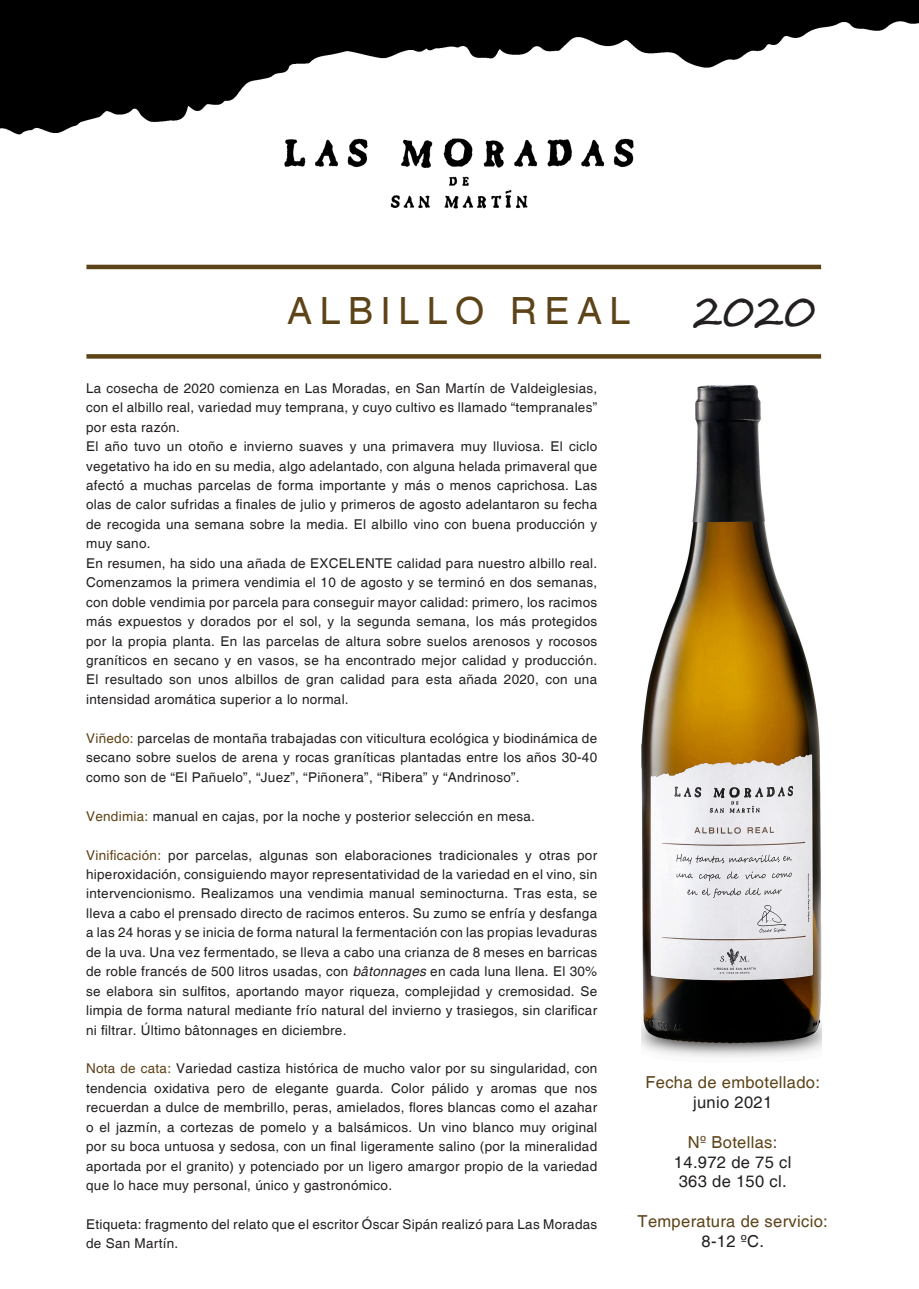
<style>
.page{position:relative;width:919px;height:1289px;background:#fff}
.page>*{position:absolute;margin:0;border:0;box-sizing:border-box;transform-origin:0 0}
.t1{font:42px "Segoe Script";color:#231f20}
.t2{font:37.5px "Helvetica";letter-spacing:.2em;color:#5d4318}
.t3{font:16.5px/19.8px "Helvetica";letter-spacing:.02em;color:#5d4318;text-align:center}
.t4{font:16.5px/19.8px "Helvetica";letter-spacing:.02em;color:#231f20;text-align:center}
.t5{font:13.5px/19.5px "Helvetica";letter-spacing:.02em;color:#231f20;text-align:justify}
.s1{color:#5d4318}
.s2{font-style:italic}
.s3{color:#231f20}
</style>
<div class="page">
<hr style="left:86px;top:265px;width:735px;height:4px;background:#5d4318">
<svg style="left:86px;top:354px;width:735px;height:4px;background:#634a20"></svg>
<img style="left:0;top:0;width:918px;height:135px">
<img style="left:284px;top:138px;width:350px;height:71px">
<img style="left:641px;top:384px;width:180px;height:673px">
<p class="t2" style="left:287px;top:289px;width:345px">ALBILLO REAL</p>
<p class="t1" style="left:692px;top:277px;width:124px">2020</p>
<p class="t5" style="left:86px;top:379px;width:512px">La cosecha de 2020 comienza en Las Moradas, en San Martín de Valdeiglesias, con el albillo real, variedad muy temprana, y cuyo cultivo es llamado “tempranales” por esta razón.</p>
<p class="t5" style="left:86px;top:437px;width:512px">El año tuvo un otoño e invierno suaves y una primavera muy lluviosa. El ciclo vegetativo ha ido en su media, algo adelantado, con alguna helada primaveral que afectó a muchas parcelas de forma importante y más o menos caprichosa. Las olas de calor sufridas a finales de julio y primeros de agosto adelantaron su fecha de recogida una semana sobre la media. El albillo vino con buena producción y muy sano.</p>
<p class="t5" style="left:86px;top:553px;width:512px">En resumen, ha sido una añada de EXCELENTE calidad para nuestro albillo real.<br>Comenzamos la primera vendimia el 10 de agosto y se terminó en dos semanas, con doble vendimia por parcela para conseguir mayor calidad: primero, los racimos más expuestos y dorados por el sol, y la segunda semana, los más protegidos por la propia planta. En las parcelas de altura sobre suelos arenosos y rocosos graníticos en secano y en vasos, se ha encontrado mejor calidad y producción.<br>El resultado son unos albillos de gran calidad para esta añada 2020, con una intensidad aromática superior a lo normal.</p>
<p class="t5" style="left:86px;top:728px;width:512px"><span class="s1">Viñedo:</span> parcelas de montaña trabajadas con viticultura ecológica y biodinámica de secano sobre suelos de arena y rocas graníticas plantadas entre los años 30-40 como son de “El Pañuelo”, “Juez”, “Piñonera”, “Ribera” y “Andrinoso”.</p>
<p class="t5" style="left:86px;top:806px;width:450px"><span class="s1">Vendimia:</span> manual en cajas, por la noche y posterior selección en mesa.</p>
<p class="t5" style="left:86px;top:845px;width:512px"><span class="s1">Vinificación:</span> por parcelas, algunas son elaboraciones tradicionales y otras por hiperoxidación, consiguiendo mayor representatividad de la variedad en el vino, sin intervencionismo. Realizamos una vendimia manual seminocturna. Tras esta, se lleva a cabo el prensado directo de racimos enteros. Su zumo se enfría y desfanga a las 24 horas y se inicia de forma natural la fermentación con las propias levaduras de la uva. Una vez fermentado, se lleva a cabo una crianza de 8 meses en barricas de roble francés de 500 litros usadas, con <span class="s2">bâtonnages</span> en cada luna llena. El 30% se elabora sin sulfitos, aportando mayor riqueza, complejidad y cremosidad. Se limpia de forma natural mediante frío natural del invierno y trasiegos, sin clarificar ni filtrar. Último bâtonnages en diciembre.</p>
<p class="t5" style="left:86px;top:1059px;width:512px"><span class="s1">Nota de cata:</span> Variedad castiza histórica de mucho valor por su singularidad, con tendencia oxidativa pero de elegante guarda. Color pálido y aromas que nos recuerdan a dulce de membrillo, peras, amielados, flores blancas como el azahar o el jazmín, a cortezas de pomelo y a balsámicos. Un vino blanco muy original por su boca untuosa y sedosa, con un final ligeramente salino (por la mineralidad aportada por el granito) y potenciado por un ligero amargor propio de la variedad que lo hace muy personal, único y gastronómico.</p>
<p class="t5" style="left:86px;top:1214px;width:512px">Etiqueta: fragmento del relato que el escritor Óscar Sipán realizó para Las Moradas de San Martín.</p>
<p class="t3" style="left:645px;top:1073px;width:176px">Fecha de embotellado: <span class="s3">junio 2021</span></p>
<p class="t4" style="left:674px;top:1132px;width:119px"><span class="s1">Nº Botellas:<br></span>14.972 de 75 cl<br>363 de 150 cl.</p>
<p class="t3" style="left:637px;top:1211px;width:192px">Temperatura de servicio:<br><span class="s3">8-12 ºC.</span></p>
</div>
